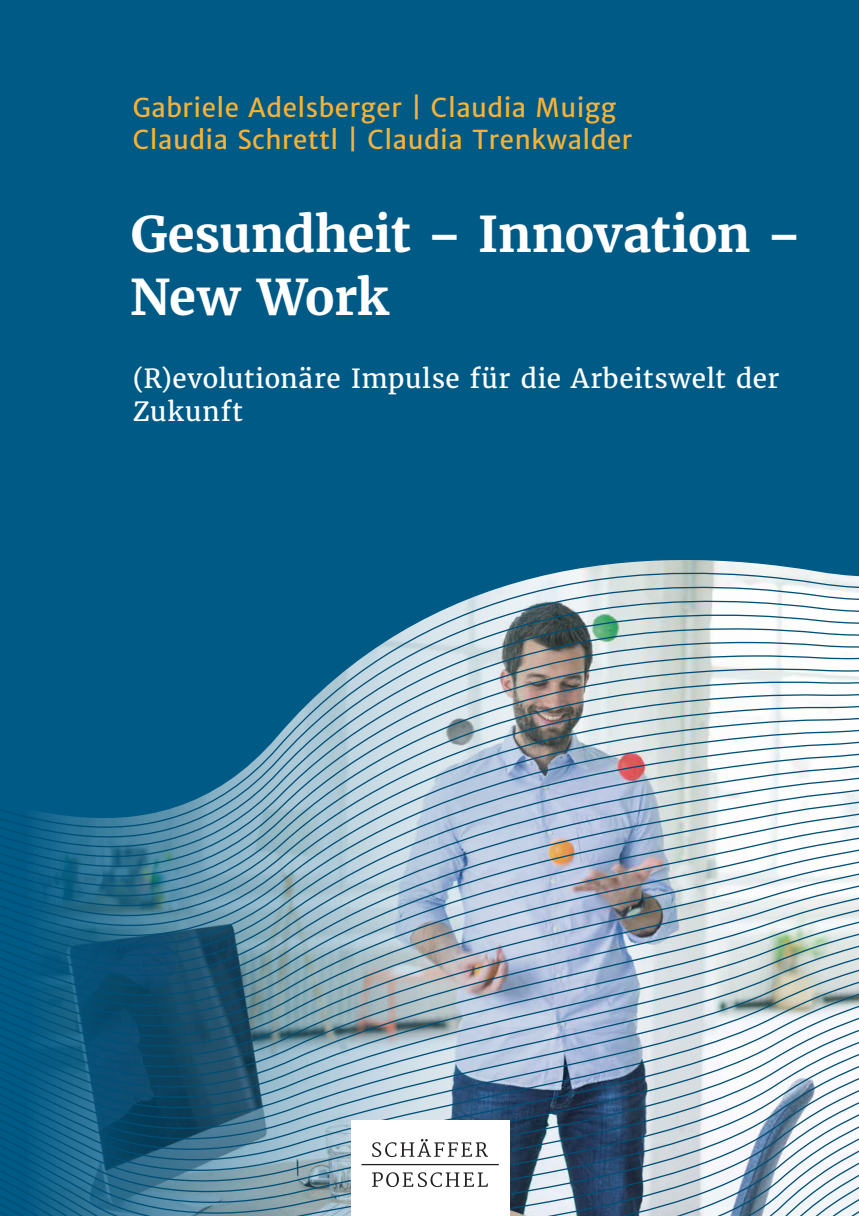
<style>
.page{position:relative;width:859px;height:1216px;background:#fff}
.page>*{position:absolute;margin:0;border:0;box-sizing:border-box;transform-origin:0 0}
.t1{font:700 49px/63px "Haufe Merriweather";letter-spacing:-.015em;color:#fff}
.t2{font:26.25px/33.2px "Haufe Merriweather";letter-spacing:.02em;color:#fff}
.t3{font:25.9px/31.5px "Haufe Merriweather Sans";letter-spacing:.02em;color:#f8b236}
</style>
<div class="page">
<div style="left:0;top:0;width:858px;height:1215px;background:#005a86"></div>
<svg style="left:560px;top:561px;width:260px;height:11px"></svg>
<svg style="left:515px;top:572px;width:343px;height:11px;background:#bbcfd4"></svg>
<svg style="left:482px;top:583px;width:376px;height:11px;background:#c6d6dc"></svg>
<svg style="left:454px;top:594px;width:404px;height:11px;background:#cad8de"></svg>
<svg style="left:431px;top:605px;width:427px;height:11px;background:#becdd1"></svg>
<svg style="left:410px;top:616px;width:448px;height:11px;background:#b1c3c5"></svg>
<svg style="left:391px;top:627px;width:467px;height:11px;background:#aabdc0"></svg>
<svg style="left:374px;top:638px;width:484px;height:11px;background:#b2c0c4"></svg>
<svg style="left:359px;top:649px;width:499px;height:11px;background:#bcc8cb"></svg>
<svg style="left:345px;top:660px;width:513px;height:11px;background:#bfcbce"></svg>
<svg style="left:331px;top:671px;width:527px;height:11px;background:#c0cbce"></svg>
<svg style="left:319px;top:682px;width:539px;height:11px;background:#becacf"></svg>
<svg style="left:308px;top:693px;width:550px;height:11px;background:#c0cdd2"></svg>
<svg style="left:297px;top:704px;width:561px;height:11px;background:#bbc9cf"></svg>
<svg style="left:286px;top:715px;width:572px;height:11px;background:#bac9d0"></svg>
<svg style="left:277px;top:726px;width:581px;height:11px;background:#b6c7cd"></svg>
<svg style="left:267px;top:737px;width:591px;height:11px;background:#b6c7cf"></svg>
<img style="left:255px;top:748px;width:603px;height:12px">
<svg style="left:242px;top:760px;width:616px;height:11px;background:#b1c1cf"></svg>
<svg style="left:227px;top:771px;width:631px;height:11px;background:#b1c3d3"></svg>
<svg style="left:209px;top:782px;width:649px;height:11px;background:#b0c7d7"></svg>
<svg style="left:185px;top:793px;width:673px;height:11px;background:#adc5d5"></svg>
<svg style="left:0;top:804px;width:858px;height:11px"></svg>
<svg style="left:0;top:815px;width:858px;height:11px;background:#90b2c7"></svg>
<svg style="left:0;top:826px;width:858px;height:11px;background:#90b2c7"></svg>
<svg style="left:0;top:837px;width:858px;height:11px;background:#90b1c4"></svg>
<svg style="left:0;top:848px;width:858px;height:11px;background:#8fafc1"></svg>
<svg style="left:0;top:859px;width:858px;height:11px;background:#8eaec2"></svg>
<img style="left:0;top:870px;width:858px;height:11px">
<svg style="left:0;top:881px;width:858px;height:11px;background:#89a9bb"></svg>
<svg style="left:0;top:892px;width:858px;height:11px;background:#8aaabd"></svg>
<svg style="left:0;top:903px;width:858px;height:11px;background:#87a7ba"></svg>
<svg style="left:0;top:914px;width:858px;height:11px;background:#88a9bc"></svg>
<svg style="left:0;top:925px;width:858px;height:11px;background:#82a3b6"></svg>
<img style="left:0;top:936px;width:858px;height:11px">
<img style="left:0;top:947px;width:858px;height:11px">
<img style="left:0;top:958px;width:858px;height:11px">
<img style="left:0;top:969px;width:858px;height:11px">
<svg style="left:0;top:980px;width:858px;height:11px;background:#7998a9"></svg>
<svg style="left:0;top:991px;width:858px;height:11px;background:#7395a7"></svg>
<svg style="left:0;top:1002px;width:858px;height:11px;background:#7496a9"></svg>
<svg style="left:0;top:1013px;width:858px;height:11px;background:#7c9db0"></svg>
<svg style="left:0;top:1024px;width:858px;height:11px;background:#7595a9"></svg>
<svg style="left:0;top:1035px;width:858px;height:11px;background:#7e9fb5"></svg>
<svg style="left:0;top:1046px;width:858px;height:11px;background:#83a5bb"></svg>
<svg style="left:0;top:1057px;width:858px;height:11px;background:#83a5bb"></svg>
<svg style="left:0;top:1068px;width:858px;height:11px;background:#7fa1b7"></svg>
<svg style="left:0;top:1079px;width:858px;height:11px;background:#7194ab"></svg>
<svg style="left:0;top:1090px;width:858px;height:11px;background:#6488a0"></svg>
<svg style="left:0;top:1101px;width:858px;height:12px;background:#63879f"></svg>
<svg style="left:0;top:1113px;width:858px;height:11px;background:#62889f"></svg>
<svg style="left:0;top:1124px;width:858px;height:11px;background:#5f859d"></svg>
<svg style="left:0;top:1135px;width:858px;height:11px;background:#6489a1"></svg>
<svg style="left:0;top:1146px;width:858px;height:11px;background:#698ea6"></svg>
<svg style="left:0;top:1157px;width:858px;height:11px;background:#6d92a9"></svg>
<div style="left:350px;top:1120px;width:159px;height:95px;background:#fff"></div>
<svg style="left:372px;top:1139px;width:116px;height:17px"></svg>
<hr style="left:361px;top:1163px;width:137px;height:2px;background:#231f20">
<svg style="left:0;top:1168px;width:858px;height:47px"></svg>
<p class="t3" style="left:133px;top:92px;width:501px">Gabriele Adelsberger | Claudia Muigg<br>Claudia Schrettl | Claudia Trenkwalder</p>
<h1 class="t1" style="left:130px;top:202px;width:672px">Gesundheit – Innovation –<br>New Work</h1>
<p class="t2" style="left:133px;top:361px;width:648px">(R)evolutionäre Impulse für die Arbeitswelt der<br>Zukunft</p>
</div>
